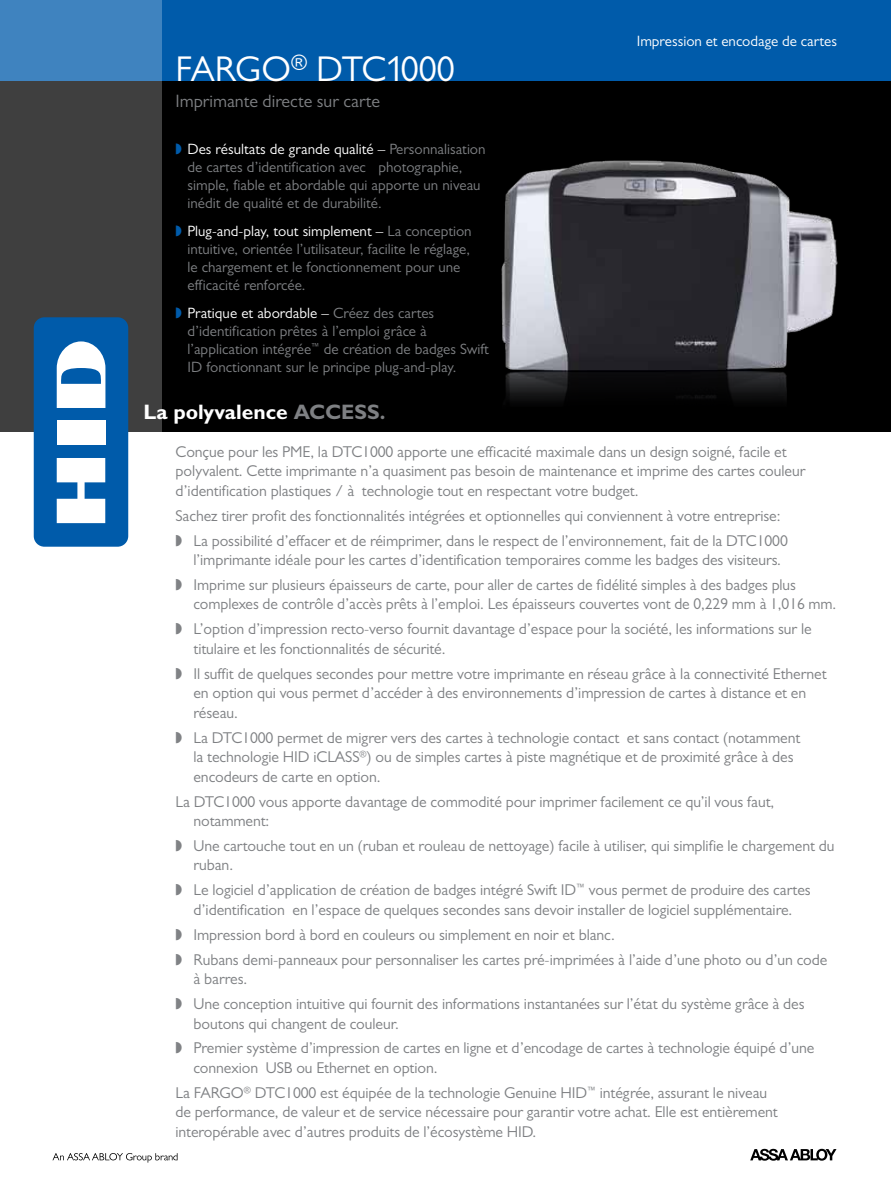
<style>
.page{position:relative;width:891px;height:1188px;background:#fff}
.page>*{position:absolute;margin:0;border:0;box-sizing:border-box;transform-origin:0 0}
.t1{font:36px "Gill Sans MT Pro";letter-spacing:-.015em;color:#fff}
.t2{font:700 21px "Gill Sans MT Pro";color:#fff}
.t3{font:18px "Gill Sans MT Pro";color:#7e8083}
.t4{font:15.75px/19.5px "Gill Sans MT Pro";letter-spacing:-.005em;color:#7e8083}
.t5{font:15px/18px "Gill Sans MT Pro";color:#7e8083}
.t6{font:15px "Gill Sans MT Pro";color:#fff}
.s1{color:#fff}
.s2{color:#7e8083}
</style>
<div class="page">
<div style="left:0;top:0;width:891px;height:81px;background:#005baa"></div>
<svg style="left:750px;top:1149px;width:87px;height:12px"></svg>
<svg style="left:52px;top:1153px;width:126px;height:10px"></svg>
<div style="left:0;top:81px;width:891px;height:351px;background:#000"></div>
<svg style="left:0;top:0;width:162px;height:432px;background:#3e4e5b"></svg>
<div style="left:34px;top:317px;width:94px;height:230px;background:#005baa;border-radius:11px"></div>
<div style="left:57px;top:421px;width:48px;height:24px;background:#fff"></div>
<svg style="left:57px;top:458px;width:48px;height:65px"></svg>
<svg style="left:57px;top:341px;width:48px;height:67px"></svg>
<img style="left:501px;top:160px;width:337px;height:241px">
<h1 class="t1" style="left:176px;top:47px;width:281px">FARGO<sup>®</sup> DTC1000</h1>
<p class="t3" style="left:176px;top:90px;width:206px">Imprimante directe sur carte</p>
<p class="t5" style="left:187px;top:140px;width:300px"><span class="s1">Des résultats de grande qualité –</span> Personnalisation de cartes d’identification avec photographie, simple, fiable et abordable qui apporte un niveau inédit de qualité et de durabilité.</p>
<p class="t5" style="left:187px;top:222px;width:286px"><span class="s1">Plug-and-play, tout simplement –</span> La conception intuitive, orientée l’utilisateur, facilite le réglage, le chargement et le fonctionnement pour une efficacité renforcée.</p>
<p class="t5" style="left:187px;top:304px;width:303px"><span class="s1">Pratique et abordable –</span> Créez des cartes d’identification prêtes à l’emploi grâce à l’application intégrée<sup>™</sup> de création de badges Swift ID fonctionnant sur le principe plug-and-play.</p>
<h2 class="t2" style="left:143px;top:399px;width:244px">La polyvalence <span class="s2">ACCESS.</span></h2>
<p class="t6" style="left:637px;top:32px;width:202px">Impression et encodage de cartes</p>
<p class="t4" style="left:176px;top:442px;width:632px">Conçue pour les PME, la DTC1000 apporte une efficacité maximale dans un design soigné, facile et polyvalent. Cette imprimante n’a quasiment pas besoin de maintenance et imprime des cartes couleur d’identification plastiques / à technologie tout en respectant votre budget.</p>
<p class="t4" style="left:194px;top:503px;width:596px;line-height:24.9px;text-indent:-18px">Sachez tirer profit des fonctionnalités intégrées et optionnelles qui conviennent à votre entreprise:<br>La possibilité d’effacer et de réimprimer, dans le respect de l’environnement, fait de la DTC1000</p>
<p class="t4" style="left:194px;top:547px;width:604px;line-height:24.9px">l’imprimante idéale pour les cartes d’identification temporaires comme les badges des visiteurs.<br>Imprime sur plusieurs épaisseurs de carte, pour aller de cartes de fidélité simples à des badges plus</p>
<p class="t4" style="left:194px;top:592px;width:644px;line-height:24.9px">complexes de contrôle d’accès prêts à l’emploi. Les épaisseurs couvertes vont de 0,229 mm à 1,016 mm.<br>L’option d’impression recto-verso fournit davantage d’espace pour la société, les informations sur le</p>
<p class="t4" style="left:194px;top:636px;width:635px;line-height:24.9px">titulaire et les fonctionnalités de sécurité.<br>Il suffit de quelques secondes pour mettre votre imprimante en réseau grâce à la connectivité Ethernet</p>
<p class="t4" style="left:194px;top:683px;width:614px">en option qui vous permet d’accéder à des environnements d’impression de cartes à distance et en réseau.</p>
<p class="t4" style="left:194px;top:727px;width:608px">La DTC1000 permet de migrer vers des cartes à technologie contact et sans contact (notamment la technologie HID iCLASS<sup>®</sup>) ou de simples cartes à piste magnétique et de proximité grâce à des encodeurs de carte en option.</p>
<p class="t4" style="left:194px;top:791px;width:582px;text-indent:-18px">La DTC1000 vous apporte davantage de commodité pour imprimer facilement ce qu’il vous faut, notamment:</p>
<p class="t4" style="left:194px;top:836px;width:642px">Une cartouche tout en un (ruban et rouleau de nettoyage) facile à utiliser, qui simplifie le chargement du ruban.</p>
<p class="t4" style="left:193px;top:880px;width:619px">Le logiciel d’application de création de badges intégré Swift ID<sup>™</sup> vous permet de produire des cartes d’identification en l’espace de quelques secondes sans devoir installer de logiciel supplémentaire.</p>
<p class="t4" style="left:193px;top:922px;width:636px;line-height:24.9px">Impression bord à bord en couleurs ou simplement en noir et blanc.<br>Rubans demi-panneaux pour personnaliser les cartes pré-imprimées à l’aide d’une photo ou d’un code</p>
<p class="t4" style="left:193px;top:966px;width:613px;line-height:24.9px">à barres.<br>Une conception intuitive qui fournit des informations instantanées sur l’état du système grâce à des</p>
<p class="t4" style="left:193px;top:1011px;width:622px;line-height:24.9px">boutons qui changent de couleur.<br>Premier système d’impression de cartes en ligne et d’encodage de cartes à technologie équipé d’une</p>
<p class="t4" style="left:175px;top:1055px;width:593px;line-height:24.9px;text-indent:18px">connexion USB ou Ethernet en option.<br>La FARGO<sup>®</sup> DTC1000 est équipée de la technologie Genuine HID<sup>™</sup> intégrée, assurant le niveau</p>
<p class="t4" style="left:175px;top:1102px;width:604px">de performance, de valeur et de service nécessaire pour garantir votre achat. Elle est entièrement interopérable avec d’autres produits de l’écosystème HID.</p>
</div>
